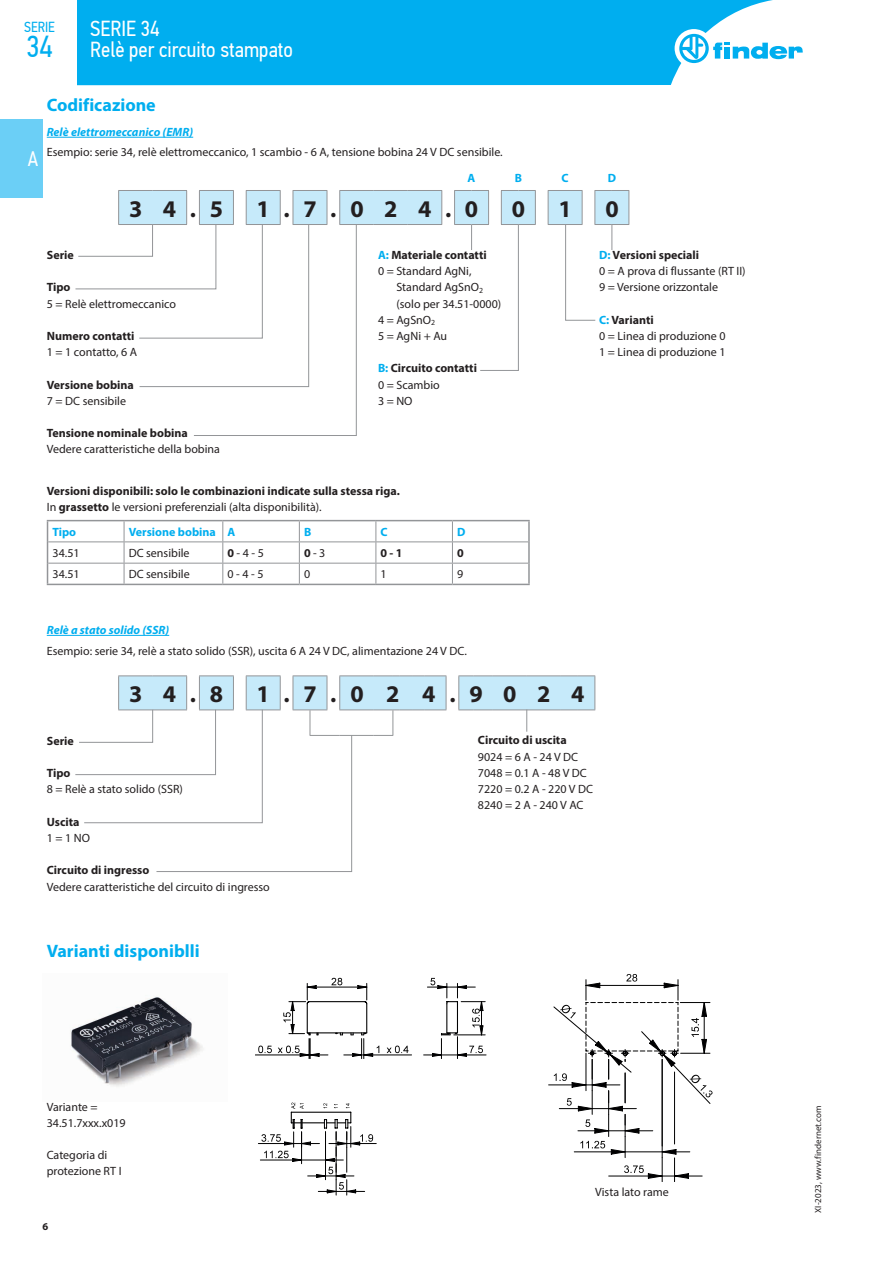
<style>
.page{position:relative;width:893px;height:1263px;background:#fff}
.page>*{position:absolute;margin:0;border:0;box-sizing:border-box;transform-origin:0 0}
.t1{font:30.3px "PF Din Text Cond Pro";color:#00aeef}
.t2{font:700 24px "Myriad Pro";color:#231f20}
.t3{font:21.75px/21px "PF Din Text Cond Pro";color:#fff}
.t4{font:21px "PF Din Text Cond Pro";color:#fff}
.t5{font:700 18px "Myriad Pro";color:#00aeef}
.t6{font:14.55px "PF Din Text Cond Pro";color:#00aeef}
.t7{font:12px/16.2px "Myriad Pro";color:#231f20}
.t8{font:700 12px/16.2px "Myriad Pro";color:#231f20}
.t9{font:italic 700 12px "Myriad Pro";color:#00aeef}
.t10{font:700 12px "Myriad Pro";color:#00aeef}
.t11{font:700 10.5px "Myriad Pro";color:#231f20}
.t12{font:9px "Myriad Pro";color:#231f20}
.s1{color:#00aeef}
.s2{font-weight:400}
.s3{font-weight:700;color:#00aeef}
.s4{font-weight:700}
</style>
<div class="page">
<div style="left:0;top:119px;width:43px;height:79px;background:#6bcff6"></div>
<div style="left:77px;top:0;width:696px;height:85px;background:#00aeef"></div>
<div style="left:675px;top:29px;width:38px;height:39px;background:#fff;border-radius:50%"></div>
<svg style="left:679px;top:34px;width:124px;height:29px"></svg>
<hr style="left:47px;top:137px;width:146px;height:1px;background:#00aeef">
<hr style="left:47px;top:635px;width:122px;height:1px;background:#00aeef">
<hr style="left:47px;top:520px;width:77px;height:1px;background:#939598">
<hr style="left:124px;top:520px;width:99px;height:1px;background:#939598">
<hr style="left:223px;top:520px;width:76px;height:1px;background:#939598">
<hr style="left:299px;top:520px;width:77px;height:1px;background:#939598">
<hr style="left:376px;top:520px;width:76px;height:1px;background:#939598">
<hr style="left:452px;top:520px;width:78px;height:1px;background:#939598">
<hr style="left:528px;top:521px;width:2px;height:21px;background:#939598">
<hr style="left:528px;top:542px;width:2px;height:21px;background:#939598">
<svg style="left:47px;top:521px;width:1px;height:63px"></svg>
<hr style="left:528px;top:563px;width:2px;height:21px;background:#939598">
<hr style="left:47px;top:584px;width:77px;height:1px;background:#939598">
<hr style="left:124px;top:584px;width:99px;height:1px;background:#939598">
<hr style="left:223px;top:584px;width:76px;height:1px;background:#939598">
<hr style="left:299px;top:584px;width:77px;height:1px;background:#939598">
<hr style="left:376px;top:584px;width:76px;height:1px;background:#939598">
<hr style="left:452px;top:584px;width:78px;height:1px;background:#939598">
<hr style="left:48px;top:541px;width:76px;height:1px;background:#939598">
<hr style="left:124px;top:541px;width:99px;height:1px;background:#939598">
<hr style="left:223px;top:541px;width:76px;height:1px;background:#939598">
<hr style="left:299px;top:541px;width:77px;height:1px;background:#939598">
<hr style="left:376px;top:541px;width:76px;height:1px;background:#939598">
<hr style="left:452px;top:541px;width:76px;height:1px;background:#939598">
<hr style="left:48px;top:563px;width:76px;height:1px;background:#939598">
<hr style="left:124px;top:563px;width:99px;height:1px;background:#939598">
<svg style="left:124px;top:521px;width:1px;height:63px"></svg>
<hr style="left:223px;top:563px;width:76px;height:1px;background:#939598">
<svg style="left:222px;top:521px;width:1px;height:63px"></svg>
<hr style="left:299px;top:563px;width:77px;height:1px;background:#939598">
<svg style="left:299px;top:521px;width:1px;height:63px"></svg>
<hr style="left:376px;top:563px;width:76px;height:1px;background:#939598">
<svg style="left:375px;top:521px;width:1px;height:63px"></svg>
<hr style="left:452px;top:563px;width:76px;height:1px;background:#939598">
<svg style="left:452px;top:521px;width:1px;height:63px"></svg>
<img style="left:70px;top:996px;width:133px;height:91px">
<hr style="left:255px;top:1055px;width:73px;height:1px;background:#000001">
<hr style="left:424px;top:1055px;width:62px;height:1px;background:#000001">
<svg style="left:258px;top:977px;width:227px;height:81px"></svg>
<svg style="left:554px;top:974px;width:158px;height:208px"></svg>
<hr style="left:549px;top:1085px;width:71px;height:1px;background:#000001">
<hr style="left:258px;top:1143px;width:61px;height:1px;background:#000001">
<hr style="left:329px;top:1143px;width:47px;height:1px;background:#000001">
<svg style="left:261px;top:1102px;width:112px;height:93px"></svg>
<hr style="left:260px;top:1160px;width:83px;height:1px;background:#000001">
<svg style="left:75px;top:190px;width:554px;height:246px"></svg>
<svg style="left:75px;top:675px;width:520px;height:197px"></svg>
<p class="t6" style="left:24px;top:19px;width:32px">SERIE</p>
<h1 class="t1" style="left:26px;top:28px;width:28px">34</h1>
<h3 class="t3" style="left:90px;top:18px;width:204px">SERIE 34<br>Relè per circuito stampato</h3>
<h3 class="t4" style="left:28px;top:147px;width:12px">A</h3>
<h3 class="t5" style="left:47px;top:93px;width:111px">Codificazione</h3>
<p class="t9" style="left:47px;top:124px;width:148px">Relè elettromeccanico (EMR)</p>
<p class="t7" style="left:47px;top:144px;width:457px">Esempio: serie 34, relè elettromeccanico, 1 scambio - 6 A, tensione bobina 24 V DC sensibile.</p>
<p class="t10" style="left:468px;top:170px;width:9px">A</p>
<p class="t10" style="left:515px;top:170px;width:9px">B</p>
<p class="t10" style="left:562px;top:170px;width:9px">C</p>
<p class="t10" style="left:608px;top:170px;width:10px">D</p>
<h2 class="t2" style="left:129px;top:193px;width:95px">3 4.5</h2>
<h2 class="t2" style="left:257px;top:193px;width:223px">1.7.0 2 4.0</h2>
<h2 class="t2" style="left:512px;top:193px;width:15px">0</h2>
<h2 class="t2" style="left:559px;top:193px;width:15px">1</h2>
<h2 class="t2" style="left:605px;top:193px;width:15px">0</h2>
<p class="t8" style="left:47px;top:246px;width:29px">Serie</p>
<p class="t8" style="left:47px;top:279px;width:25px">Tipo</p>
<p class="t7" style="left:47px;top:295px;width:131px">5 = Relè elettromeccanico</p>
<p class="t8" style="left:47px;top:327px;width:89px">Numero contatti</p>
<p class="t7" style="left:47px;top:344px;width:92px">1 = 1 contatto, 6 A</p>
<p class="t8" style="left:47px;top:376px;width:89px">Versione bobina</p>
<p class="t7" style="left:47px;top:392px;width:81px">7 = DC sensibile</p>
<p class="t8" style="left:47px;top:425px;width:143px">Tensione nominale bobina</p>
<p class="t7" style="left:47px;top:441px;width:175px">Vedere caratteristiche della bobina</p>
<p class="t8" style="left:378px;top:246px;width:110px"><span class="s1">A:</span> Materiale contatti<br><span class="s2">0 = Standard AgNi,</span></p>
<p class="t7" style="left:396px;top:279px;width:88px">Standard AgSnO<sub>2</sub></p>
<p class="t7" style="left:396px;top:295px;width:106px">(solo per 34.51-0000)</p>
<p class="t7" style="left:378px;top:311px;width:59px">4 = AgSnO<sub>2</sub></p>
<p class="t7" style="left:378px;top:328px;width:71px">5 = AgNi + Au</p>
<p class="t8" style="left:378px;top:360px;width:100px"><span class="s1">B:</span> Circuito contatti<br><span class="s2">0 = Scambio<br>3 = NO</span></p>
<p class="t7" style="left:599px;top:247px;width:148px"><span class="s3">D:</span> <span class="s4">Versioni speciali<br></span>0 = A prova di flussante (RT II)<br>9 = Versione orizzontale</p>
<p class="t7" style="left:599px;top:311px;width:128px"><span class="s3">C:</span> <span class="s4">Varianti<br></span>0 = Linea di produzione 0<br>1 = Linea di produzione 1</p>
<p class="t8" style="left:47px;top:483px;width:355px">Versioni disponibili: solo le combinazioni indicate sulla stessa riga.<br><span class="s2">In</span> grassetto <span class="s2">le versioni preferenziali (alta disponibilità).</span></p>
<p class="t10" style="left:53px;top:524px;width:25px">Tipo</p>
<p class="t10" style="left:129px;top:524px;width:108px">Versione bobina A</p>
<p class="t10" style="left:304px;top:524px;width:9px">B</p>
<p class="t10" style="left:381px;top:524px;width:9px">C</p>
<p class="t10" style="left:457px;top:524px;width:10px">D</p>
<p class="t7" style="left:53px;top:545px;width:29px">34.51</p>
<p class="t7" style="left:129px;top:545px;width:62px">DC sensibile</p>
<p class="t7" style="left:227px;top:545px;width:38px"><span class="s4">0</span> - 4 - 5</p>
<p class="t7" style="left:304px;top:545px;width:23px"><span class="s4">0</span> - 3</p>
<p class="t8" style="left:381px;top:544px;width:24px">0 - 1</p>
<p class="t8" style="left:457px;top:544px;width:8px">0</p>
<p class="t7" style="left:53px;top:566px;width:29px">34.51</p>
<p class="t7" style="left:129px;top:566px;width:62px">DC sensibile</p>
<p class="t7" style="left:227px;top:566px;width:38px">0 - 4 - 5</p>
<p class="t7" style="left:304px;top:566px;width:8px">0</p>
<p class="t7" style="left:381px;top:566px;width:8px">1</p>
<p class="t7" style="left:457px;top:566px;width:8px">9</p>
<p class="t9" style="left:47px;top:622px;width:124px">Relè a stato solido (SSR)</p>
<p class="t7" style="left:47px;top:642px;width:422px">Esempio: serie 34, relè a stato solido (SSR), uscita 6 A 24 V DC, alimentazione 24 V DC.</p>
<h2 class="t2" style="left:129px;top:678px;width:95px">3 4.8</h2>
<h2 class="t2" style="left:257px;top:678px;width:329px">1.7.0 2 4.9 0 2 4</h2>
<p class="t8" style="left:47px;top:732px;width:29px">Serie</p>
<p class="t8" style="left:47px;top:765px;width:25px">Tipo</p>
<p class="t7" style="left:47px;top:781px;width:138px">8 = Relè a stato solido (SSR)</p>
<p class="t8" style="left:47px;top:813px;width:34px">Uscita</p>
<p class="t7" style="left:47px;top:830px;width:45px">1 = 1 NO</p>
<p class="t8" style="left:47px;top:862px;width:104px">Circuito di ingresso</p>
<p class="t7" style="left:47px;top:878px;width:225px">Vedere caratteristiche del circuito di ingresso</p>
<p class="t8" style="left:478px;top:732px;width:90px">Circuito di uscita</p>
<p class="t7" style="left:478px;top:748px;width:117px">9024 = 6 A - 24 V DC<br>7048 = 0.1 A - 48 V DC<br>7220 = 0.2 A - 220 V DC<br>8240 = 2 A - 240 V AC</p>
<h3 class="t5" style="left:47px;top:939px;width:154px">Varianti disponiblli</h3>
<p class="t7" style="left:47px;top:1098px;width:80px">Variante =<br>34.51.7xxx.x019</p>
<p class="t7" style="left:47px;top:1147px;width:76px">Categoria di protezione RT I</p>
<p class="t7" style="left:595px;top:1183px;width:75px">Vista lato rame</p>
<p class="t11" style="left:43px;top:1219px;width:7px">6</p>
<p class="t12" style="left:812px;top:1213px;width:108px;rotate:-90deg">XI-2023, www.findernet.com</p>
</div>
